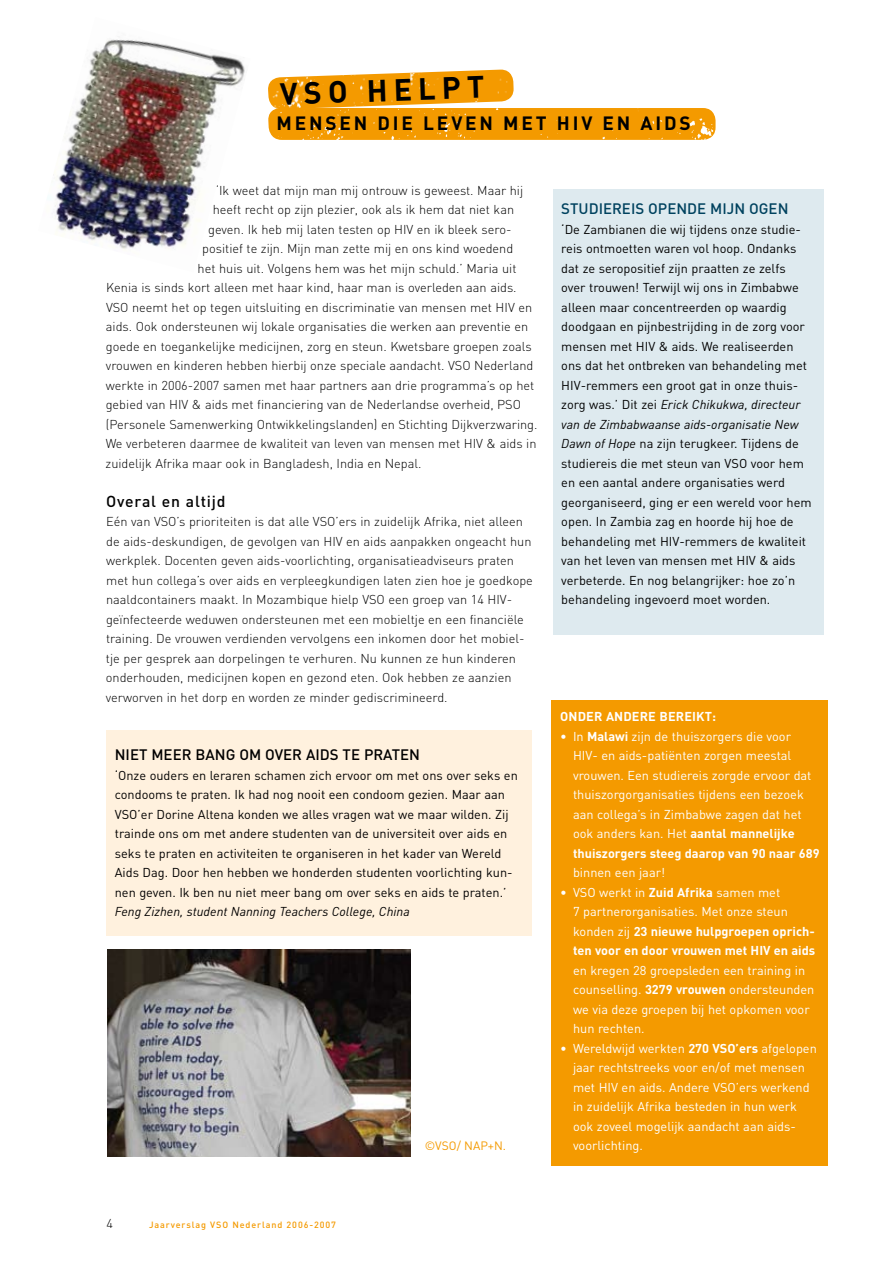
<style>
.page{position:relative;width:893px;height:1263px;background:#fff}
.page>*{position:absolute;margin:0;border:0;box-sizing:border-box;transform-origin:0 0}
.t1{font:700 30.45px "DIN";color:#000}
.t2{font:700 19.05px "DIN";letter-spacing:.15em;color:#000}
.t3{font:500 15.75px "DIN";color:#000}
.t4{font:500 15px "DIN";color:#000}
.t5{font:500 15px "DIN";color:#00425f}
.t6{font:300 12.75px/19.5px "DIN";color:#000}
.t7{font:12.75px/19.5px "DIN";color:#000}
.t8{font:12.75px/19.5px "DIN";color:#fff}
.t9{font:700 12.75px/19.5px "DIN";letter-spacing:.01em;color:#fff}
.t10{font:italic 12.75px "DIN";color:#000}
.t11{font:12px "DIN";color:#f49a00}
.t12{font:500 9px "DIN";letter-spacing:.1em;color:#f49a00}
.s1{font-style:italic}
.s2{font-weight:700}
.s3{font-weight:400}
</style>
<div class="page">
<img style="left:53px;top:39px;width:192px;height:211px">
<img style="left:108px;top:949px;width:302px;height:208px">
<div style="left:552px;top:700px;width:276px;height:466px;background:#f49a00"></div>
<div style="left:106px;top:730px;width:425px;height:205px;background:#fff1de"></div>
<div style="left:553px;top:189px;width:271px;height:445px;background:#deeaef"></div>
<svg style="left:268px;top:69px;width:447px;height:71px"></svg>
<h1 class="t1" style="left:366px;top:71px;width:119px;rotate:-2deg">helpt</h1>
<h2 class="t2" style="left:276px;top:111px;width:293px">m ensen die leven m et HIV</h2>
<h2 class="t2" style="left:603px;top:111px;width:90px">en aids</h2>
<p class="t6" style="left:216px;top:180px;width:309px">‘Ik weet dat mijn man mij ontrouw is geweest. Maar hij</p>
<p class="t6" style="left:213px;top:200px;width:303px">heeft recht op zijn plezier, ook als ik hem dat niet kan</p>
<p class="t6" style="left:208px;top:219px;width:305px">geven. Ik heb mij laten testen op HIV en ik bleek sero-</p>
<p class="t6" style="left:202px;top:239px;width:313px">positief te zijn. Mijn man zette mij en ons kind woedend</p>
<p class="t6" style="left:198px;top:258px;width:320px">het huis uit. Volgens hem was het mijn schuld.’ Maria uit</p>
<p class="t6" style="left:106px;top:278px;width:412px">Kenia is sinds kort alleen met haar kind, haar man is overleden aan aids.</p>
<p class="t6" style="left:106px;top:297px;width:428px">VSO neemt het op tegen uitsluiting en discriminatie van mensen met HIV en</p>
<p class="t6" style="left:106px;top:317px;width:424px">aids. Ook ondersteunen wij lokale organisaties die werken aan preventie en</p>
<p class="t6" style="left:106px;top:336px;width:427px">goede en toegankelijke medicijnen, zorg en steun. Kwetsbare groepen zoals</p>
<p class="t6" style="left:106px;top:356px;width:429px">vrouwen en kinderen hebben hierbij onze speciale aandacht. VSO Nederland</p>
<p class="t6" style="left:106px;top:375px;width:430px">werkte in 2006-2007 samen met haar partners aan drie programma’s op het</p>
<p class="t6" style="left:106px;top:395px;width:417px">gebied van HIV &amp; aids met financiering van de Nederlandse overheid, PSO</p>
<p class="t6" style="left:106px;top:414px;width:433px">(Personele Samenwerking Ontwikkelingslanden) en Stichting Dijkverzwaring.</p>
<p class="t6" style="left:106px;top:434px;width:432px">We verbeteren daarmee de kwaliteit van leven van mensen met HIV &amp; aids in</p>
<p class="t6" style="left:106px;top:453px;width:317px">zuidelijk Afrika maar ook in Bangladesh, India en Nepal.</p>
<p class="t3" style="left:106px;top:491px;width:121px">OVERAL EN ALTIJD</p>
<p class="t6" style="left:106px;top:512px;width:428px">Eén van VSO’s prioriteiten is dat alle VSO’ers in zuidelijk Afrika, niet alleen de aids-deskundigen, de gevolgen van HIV en aids aanpakken ongeacht hun werkplek. Docenten geven aids-voorlichting, organisatieadviseurs praten met hun collega’s over aids en verpleegkundigen laten zien hoe je goedkope naaldcontainers maakt. In Mozambique hielp VSO een groep van 14 HIV&shy;geïnfecteerde weduwen ondersteunen met een mobieltje en een financiële training. De vrouwen verdienden vervolgens een inkomen door het mobiel&shy;tje per gesprek aan dorpelingen te verhuren. Nu kunnen ze hun kinderen onderhouden, medicijnen kopen en gezond eten. Ook hebben ze aanzien verworven in het dorp en worden ze minder gediscrimineerd.</p>
<p class="t4" style="left:115px;top:745px;width:304px">NIET MEER BANG OM OVER AIDS TE PRATEN</p>
<p class="t7" style="left:115px;top:765px;width:405px">‘Onze ouders en leraren schamen zich ervoor om met ons over seks en condooms te praten. Ik had nog nooit een condoom gezien. Maar aan VSO’er Dorine Altena konden we alles vragen wat we maar wilden. Zij trainde ons om met andere studenten van de universiteit over aids en seks te praten en activiteiten te organiseren in het kader van Wereld Aids Dag. Door hen hebben we honderden studenten voorlichting kun&shy;nen geven. Ik ben nu niet meer bang om over seks en aids te praten.’</p>
<p class="t10" style="left:115px;top:904px;width:296px">Feng Zizhen, student Nanning Teachers College, China</p>
<p class="t11" style="left:425px;top:1138px;width:83px">©VSO/ NAP+N.</p>
<p class="t5" style="left:561px;top:199px;width:226px">STUDIEREIS OPEN DE MIJN OGEN</p>
<p class="t7" style="left:561px;top:219px;width:252px">‘De Zambianen die wij tijdens onze studie&shy;reis ontmoetten waren vol hoop. Ondanks dat ze seropositief zijn praatten ze zelfs over trouwen! Terwijl wij ons in Zimbabwe alleen maar concentreerden op waardig doodgaan en pijnbestrijding in de zorg voor mensen met HIV &amp; aids. We realiseerden ons dat het ontbreken van behandeling met HIV-remmers een groot gat in onze thuis&shy;zorg was.’ Dit zei <span class="s1">Erick Chikukwa, directeur van de Zimbabwaanse aids-organisatie New Dawn of Hope</span> na zijn terugkeer. Tijdens de studiereis die met steun van VSO voor hem en een aantal andere organisaties werd georganiseerd, ging er een wereld voor hem open. In Zambia zag en hoorde hij hoe de behandeling met HIV-remmers de kwaliteit van het leven van mensen met HIV &amp; aids verbeterde. En nog belangrijker: hoe zo’n behandeling ingevoerd moet worden.</p>
<p class="t9" style="left:560px;top:706px;width:157px">Onder andere bereikt:</p>
<p class="t8" style="left:573px;top:726px;width:248px;text-indent:-13px">• In <span class="s2">Malawi</span> zijn de thuiszorgers die voor<br>HIV- en aids-patiënten zorgen meestal vrouwen. Een studiereis zorgde ervoor dat thuiszorgorganisaties tijdens een bezoek aan collega’s in Zimbabwe zagen dat het ook anders kan. Het <span class="s2">aantal mannelijke thuiszorgers steeg daarop van 90 naar 689</span></p>
<p class="t8" style="left:573px;top:863px;width:94px">binnen een jaar!</p>
<p class="t9" style="left:573px;top:882px;width:243px;text-indent:-13px"><span class="s3">• VSO werkt in</span> Zuid Afrika <span class="s3">samen met<br>7 partnerorganisaties. Met onze steun konden zij</span> 23 nieuwe hulpgroepen oprich&shy;ten voor en door vrouwen met HIV</p>
<p class="t9" style="left:774px;top:940px;width:43px">en aids</p>
<p class="t8" style="left:573px;top:960px;width:243px">en kregen 28 groepsleden een training in counselling. <span class="s2">3279 vrouwen</span> ondersteunden we via deze groepen bij het opkomen voor hun rechten.</p>
<p class="t8" style="left:573px;top:1038px;width:245px;text-indent:-13px">• Wereldwijd werkten <span class="s2">270 VSO’ers</span> afgelopen jaar rechtstreeks voor en/of met mensen met HIV en aids. Andere VSO’ers werkend in zuidelijk Afrika besteden in hun werk ook zoveel mogelijk aandacht aan aids&shy;voorlichting.</p>
<p class="t6" style="left:107px;top:1214px;width:8px">4</p>
<p class="t12" style="left:149px;top:1219px;width:188px">JAARVERSLAG VSO NEDERLAND 2006-2007</p>
</div>
